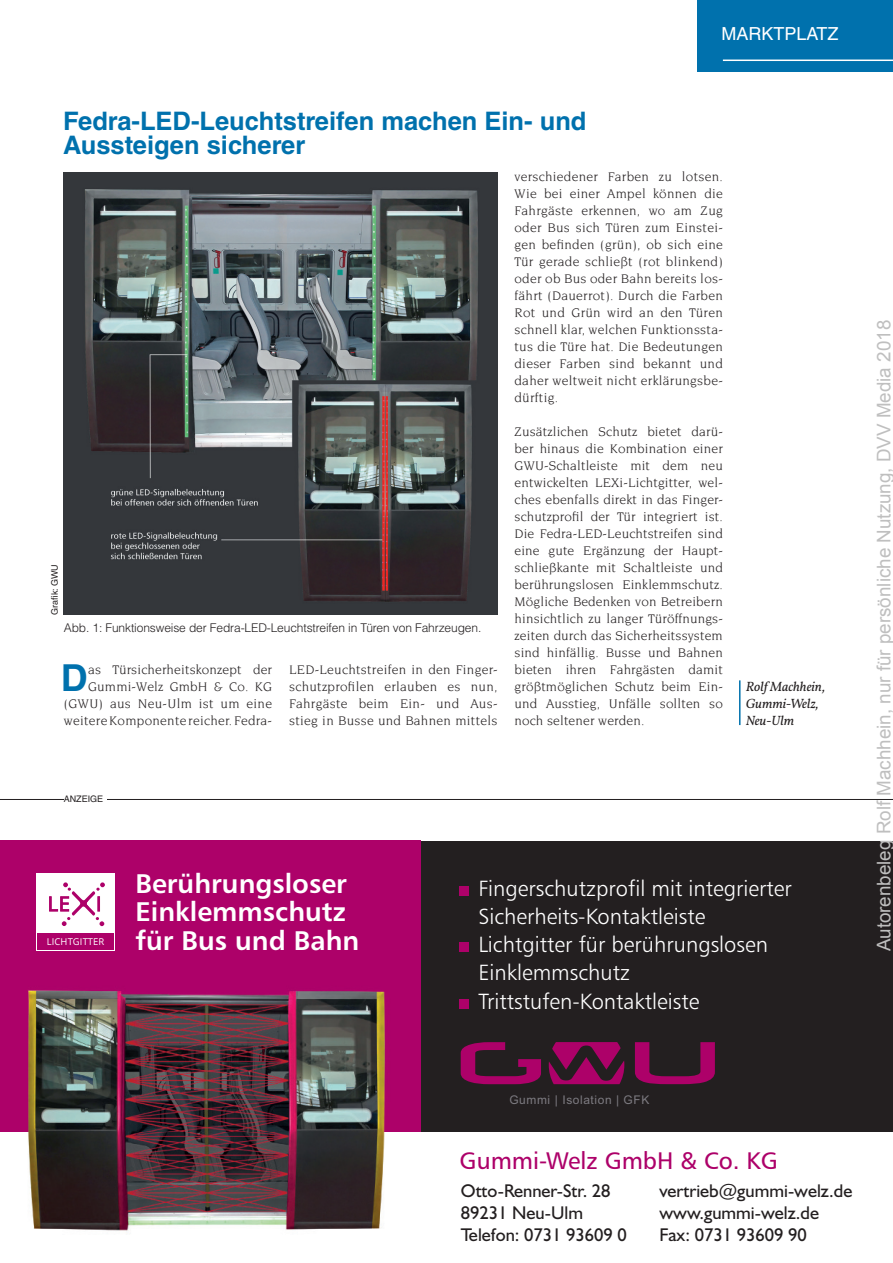
<style>
.page{position:relative;width:893px;height:1263px;background:#fff}
.page>*{position:absolute;margin:0;border:0;box-sizing:border-box;transform-origin:0 0}
.t1{font:700 37.2px "Helvetica LT Std";color:#0071ad}
.t2{font:27px/28.5px "Humanist 777 BT Bold B";color:#fff}
.t3{font:700 25.5px/24px "Helvetica LT Std";color:#0071ad}
.t4{font:24px "Humanist 777 BT Roman B";color:#ad0169}
.t5{font:22.05px/28.3px "Humanist 777 BT Light B";color:#fff}
.t6{font:18.75px "Arial";color:#bfbfbf}
.t7{font:18.45px/22.2px "Humanist 521 BT";color:#231f20}
.t8{font:18px "Helvetica LT Std";color:#fff}
.t9{font:13.5px/17px "Novarese Std";letter-spacing:.02em;color:#231f20;text-align:justify}
.t10{font:italic 13.5px/17px "Vollkorn";color:#231f20}
.t11{font:300 12px "Helvetica LT Std";letter-spacing:-.01em;color:#231f20}
.t12{font:12px "Arial";letter-spacing:.05em;color:#7d7b81}
.t13{font:9.45px "Open Sans";letter-spacing:.01em;color:#fff}
.t14{font:9px "Helvetica LT Std";color:#231f20}
</style>
<div class="page">
<div style="left:697px;top:0;width:196px;height:72px;background:#0071ad"></div>
<hr style="left:723px;top:60px;width:170px;height:1px;background:#fff">
<img style="left:64px;top:172px;width:433px;height:442px">
<div style="left:0;top:841px;width:893px;height:291px;background:#231f20"></div>
<svg style="left:461px;top:1042px;width:80px;height:42px"></svg>
<svg style="left:549px;top:1042px;width:75px;height:42px"></svg>
<svg style="left:635px;top:1042px;width:80px;height:42px"></svg>
<div style="left:460px;top:886px;width:9px;height:9px;background:#ad0169"></div>
<div style="left:460px;top:942px;width:9px;height:10px;background:#ad0169"></div>
<div style="left:460px;top:999px;width:9px;height:10px;background:#ad0169"></div>
<div style="left:0;top:841px;width:420px;height:291px;background:#ad0169"></div>
<img style="left:28px;top:990px;width:357px;height:242px">
<div style="left:37px;top:873px;width:78px;height:77px;background:#fff"></div>
<div style="left:38px;top:933px;width:76px;height:16px;background:#ad0169"></div>
<svg style="left:49px;top:882px;width:56px;height:44px"></svg>
<hr style="left:0;top:799px;width:893px;height:1px;background:#231f20">
<div style="left:64px;top:796px;width:42px;height:7px;background:#fff"></div>
<hr style="left:739px;top:680px;width:1px;height:45px;background:#0071ad">
<h3 class="t3" style="left:63px;top:108px;width:525px">Fedra-LED-Leuchtstreifen machen Ein- und<br>Aussteigen sicherer</h3>
<h3 class="t8" style="left:722px;top:23px;width:118px">MARKTPLATZ</h3>
<p class="t14" style="left:50px;top:614px;width:52px;rotate:-90deg">Grafik: GWU</p>
<p class="t11" style="left:64px;top:620px;width:419px">Abb. 1: Funktionsweise der Fedra-LED-Leuchtstreifen in Türen von Fahrzeugen.</p>
<p class="t9" style="left:64px;top:661px;width:210px;text-align:right">as Türsicherheitskonzept der<br>Gummi-Welz GmbH &amp; Co. KG (GWU) aus Neu-Ulm ist um eine weitere Komponente reicher. Fedra-</p>
<p class="t9" style="left:289px;top:661px;width:210px">LED-Leuchtstreifen in den Finger&shy;schutzprofilen erlauben es nun, Fahrgäste beim Ein- und Aus&shy;stieg in Busse und Bahnen mittels</p>
<h1 class="t1" style="left:61px;top:655px;width:28px">D</h1>
<p class="t9" style="left:514px;top:168px;width:210px">verschiedener Farben zu lotsen.<br>Wie bei einer Ampel können die Fahrgäste erkennen, wo am Zug oder Bus sich Türen zum Einstei&shy;gen befinden (grün), ob sich eine Tür gerade schließt (rot blinkend) oder ob Bus oder Bahn bereits los&shy;fährt (Dauerrot). Durch die Farben Rot und Grün wird an den Türen schnell klar, welchen Funktionssta&shy;tus die Türe hat. Die Bedeutungen dieser Farben sind bekannt und daher weltweit nicht erklärungsbe&shy;dürftig.</p>
<p class="t9" style="left:514px;top:423px;width:210px">Zusätzlichen Schutz bietet darü&shy;ber hinaus die Kombination einer GWU-Schaltleiste mit dem neu entwickelten LEXi-Lichtgitter, wel&shy;ches ebenfalls direkt in das Finger&shy;schutzprofil der Tür integriert ist.<br>Die Fedra-LED-Leuchtstreifen sind eine gute Ergänzung der Haupt&shy;schließkante mit Schaltleiste und berührungslosen Einklemmschutz.<br>Mögliche Bedenken von Betreibern hinsichtlich zu langer Türöffnungs&shy;zeiten durch das Sicherheitssystem sind hinfällig. Busse und Bahnen bieten ihren Fahrgästen damit größtmöglichen Schutz beim Ein&shy;und Ausstieg, Unfälle sollten so noch seltener werden.</p>
<p class="t10" style="left:746px;top:679px;width:81px">Rolf Machhein,<br>Gummi-Welz,<br>Neu-Ulm</p>
<p class="t14" style="left:64px;top:794px;width:41px">ANZEIGE</p>
<h2 class="t2" style="left:135px;top:868px;width:213px">Berührungsloser<br>Einklemmschutz</h2>
<p class="t13" style="left:47px;top:935px;width:59px">LICHTGITTER</p>
<h2 class="t2" style="left:135px;top:925px;width:225px">für Bus und Bahn</h2>
<h3 class="t5" style="left:478px;top:873px;width:315px">Fingerschutzprofil mit integrierter<br>Sicherheits-Kontaktleiste<br>Lichtgitter für berührungslosen<br>Einklemmschutz<br>Trittstufen-Kontaktleiste</h3>
<h3 class="t6" style="left:872px;top:951px;width:633px;rotate:-90deg">Autorenbeleg Rolf Machhein, nur für persönliche Nutzung, DVV Media 2018</h3>
<p class="t12" style="left:509px;top:1092px;width:141px">Gummi | Isolation | GFK</p>
<h3 class="t4" style="left:460px;top:1146px;width:320px">Gummi-Welz GmbH &amp; Co. KG</h3>
<h3 class="t7" style="left:461px;top:1179px;width:167px">Otto-Renner-Str. 28<br>89231 Neu-Ulm<br>Telefon: 0731 93609 0</h3>
<h3 class="t7" style="left:659px;top:1179px;width:194px">vertrieb@gummi-welz.de www.gummi-welz.de<br>Fax: 0731 93609 90</h3>
</div>
